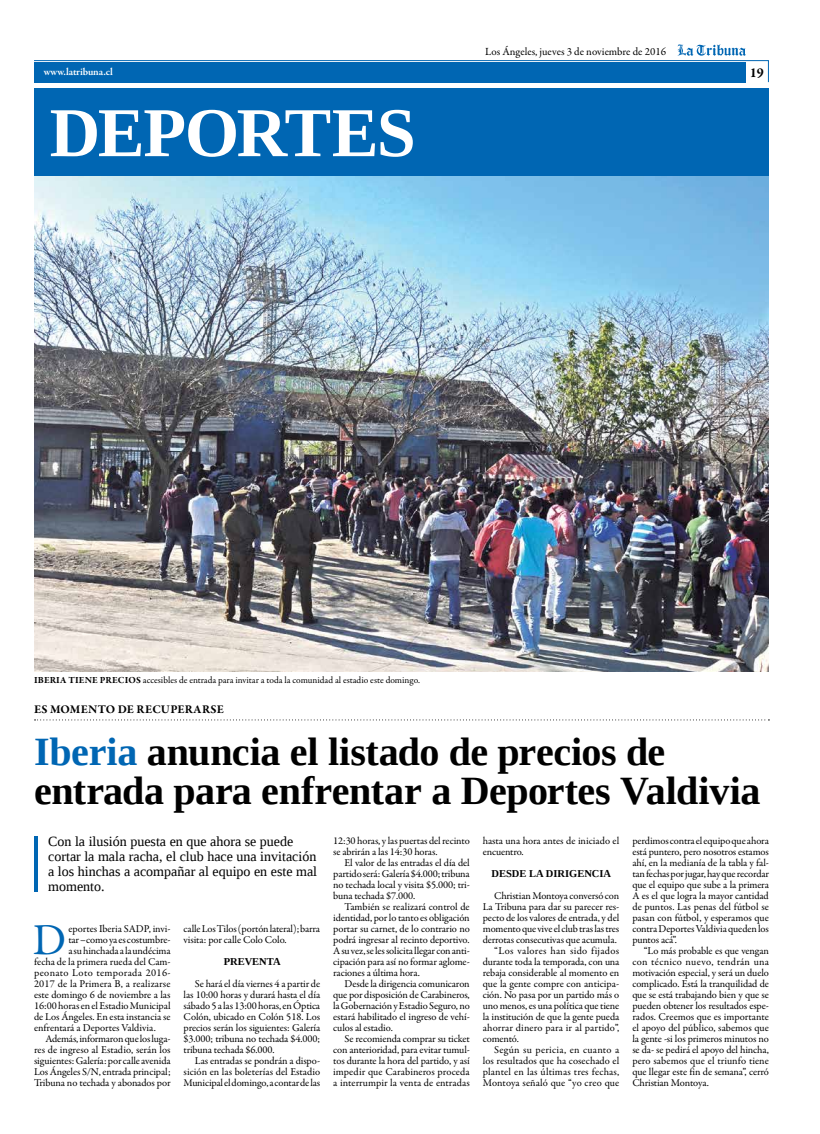
<style>
.page{position:relative;width:820px;height:1134px;background:#fff}
.page>*{position:absolute;margin:0;border:0;box-sizing:border-box;transform-origin:0 0}
.t1{font:700 70px "Liberation Serif";letter-spacing:-.025em;color:#fff}
.t2{font:44.5px "Garamond Premr Pro";color:#0066b3}
.t3{font:700 40px/39px "Liberation Serif";letter-spacing:-.01em;color:#000}
.t4{font:14px/15px "Liberation Serif";color:#000}
.t5{font:700 14px "Garamond Premr Pro";color:#000}
.t6{font:700 12px "Garamond Premr Pro";letter-spacing:.02em;color:#000}
.t7{font:11px "Garamond Premr Pro";color:#000}
.t8{font:10.5px/11px "Garamond Premr Pro";letter-spacing:-.01em;color:#000;text-align:justify}
.t9{font:10.5px "Garamond Premr Pro";letter-spacing:.01em;color:#000}
.t10{font:10.5px "Garamond Premr Pro";letter-spacing:.03em;color:#000}
.t11{font:10.5px "Garamond Premr Pro";letter-spacing:.015em;color:#000}
.t12{font:700 10.5px "Liberation Serif";color:#000}
.t13{font:10.5px "Garamond Premr Pro";letter-spacing:.025em;color:#000}
.t14{font:600 10.5px "Garamond Premr Pro";letter-spacing:-.01em;color:#fff}
.t15{font:700 10px "Garamond Premr Pro";color:#fff}
.t16{font:9.5px "Garamond Premr Pro";color:#000}
.t17{font:700 9.5px "Garamond Premr Pro";letter-spacing:.02em;color:#000}
.s1{font-weight:700}
.s2{color:#0066b3}
</style>
<div class="page">
<svg style="left:34px;top:44px;width:735px;height:39px"></svg>
<div style="left:34px;top:62px;width:711px;height:20px;background:#0066b3"></div>
<div style="left:34px;top:88px;width:734px;height:89px;background:#0066b3"></div>
<svg style="left:35px;top:719px;width:734px;height:1px"></svg>
<hr style="left:34px;top:836px;width:4px;height:55px;background:#0066b3">
<img style="left:34px;top:176px;width:734px;height:495px">
<p class="t7" style="left:485px;top:45px;width:182px">Los Ángeles, jueves 3 de noviembre de 2016</p>
<p class="t15" style="left:40px;top:65px;width:70px">WWW.LATRIBUNA.CL</p>
<h3 class="t5" style="left:749px;top:64px;width:16px">19</h3>
<p class="t14" style="left:44px;top:65px;width:71px">www.latribuna.cl</p>
<h1 class="t1" style="left:50px;top:86px;width:367px">DEPORTES</h1>
<p class="t17" style="left:34px;top:674px;width:52px">IBERIA TIENE</p>
<p class="t16" style="left:100px;top:674px;width:322px"><span class="s1">PRE CIOS</span> accesibles de entrada para invitar a toda la comunidad al estadio este domingo.</p>
<p class="t6" style="left:34px;top:702px;width:191px">ES MOMENTO DE RECUPERARSE</p>
<h3 class="t3" style="left:34px;top:731px;width:727px"><span class="s2">Iberia</span> anuncia el listado de precios de entrada para enfrentar a Deportes Valdivia</h3>
<p class="t8" style="left:333px;top:835px;width:138px">12:30 horas, y las puertas del recinto se abrirán a las 14:30 horas.</p>
<p class="t8" style="left:333px;top:858px;width:138px;text-indent:11px">El valor de las entradas el día del partido será: Galería $4.000; tribuna no techada local y visita $5.000; tri&shy;buna techada $7.000.</p>
<p class="t8" style="left:333px;top:902px;width:138px;text-indent:11px">También se realizará control de identidad, por lo tanto es obligación portar su carnet, de lo contrario no podrá ingresar al recinto deportivo.<br>A su vez, se les solicita llegar con anti&shy;cipación para así no formar aglome&shy;raciones a última hora.</p>
<p class="t8" style="left:333px;top:979px;width:138px;text-indent:11px">Desde la dirigencia comunicaron que por disposición de Carabineros, la Gobernación y Estadio Seguro, no estará habilitado el ingreso de vehí&shy;culos al estadio.</p>
<p class="t8" style="left:333px;top:1034px;width:138px;text-indent:11px">Se recomienda comprar su ticket con anterioridad, para evitar tumul&shy;tos durante la hora del partido, y así impedir que Carabineros proceda a interrumpir la venta de entradas</p>
<h3 class="t4" style="left:48px;top:834px;width:270px">Con la ilusión puesta en que ahora se puede cortar la mala racha, el club hace una invitación a los hinchas a acompañar al equipo en este mal momento.</h3>
<p class="t8" style="left:632px;top:835px;width:138px">perdimos contra el equipo que ahora está puntero, pero nosotros estamos ahí, en la medianía de la tabla y fal&shy;tan fechas por jugar, hay que recordar que el equipo que sube a la primera A es el que logra la mayor cantidad de puntos. Las penas del fútbol se pasan con fútbol, y esperamos que contra Deportes Valdivia queden los puntos acá”.</p>
<p class="t8" style="left:632px;top:946px;width:138px;text-indent:11px">“Lo más probable es que vengan con técnico nuevo, tendrán una motivación especial, y será un duelo complicado. Está la tranquilidad de que se está trabajando bien y que se pueden obtener los resultados espe&shy;rados. Creemos que es importante el apoyo del público, sabemos que la gente -si los primeros minutos no se da- se pedirá el apoyo del hincha, pero sabemos que el triunfo tiene que llegar este fin de semana”, cerró Christian Montoya.</p>
<p class="t8" style="left:482px;top:836px;width:138px">hasta una hora antes de iniciado el encuentro.</p>
<p class="t12" style="left:491px;top:867px;width:121px">DESDE LA DIRIGENCIA</p>
<p class="t8" style="left:494px;top:891px;width:127px">Christian Montoya conversó con</p>
<p class="t8" style="left:482px;top:902px;width:138px">La Tribuna para dar su parecer res-</p>
<p class="t8" style="left:482px;top:913px;width:138px">pecto de los valores de entrada, y del</p>
<p class="t8" style="left:482px;top:924px;width:138px">momento que vive el club tras las tres</p>
<p class="t8" style="left:482px;top:935px;width:135px">derrotas consecutivas que acumula.</p>
<p class="t10" style="left:494px;top:945px;width:127px">“Los valores han sido fijados</p>
<p class="t8" style="left:482px;top:957px;width:138px">durante toda la temporada, con una</p>
<p class="t8" style="left:482px;top:968px;width:138px">rebaja considerable al momento en</p>
<p class="t8" style="left:482px;top:979px;width:138px">que la gente compre con anticipa-</p>
<p class="t8" style="left:482px;top:990px;width:138px">ción. No pasa por un partido más o</p>
<p class="t8" style="left:482px;top:1001px;width:138px">uno menos, es una política que tiene</p>
<p class="t8" style="left:482px;top:1012px;width:138px">la institución de que la gente pueda</p>
<p class="t9" style="left:482px;top:1022px;width:138px">ahorrar dinero para ir al partido”,</p>
<p class="t8" style="left:482px;top:1034px;width:38px">comentó.</p>
<p class="t13" style="left:494px;top:1044px;width:127px">Según su pericia, en cuanto a</p>
<p class="t8" style="left:482px;top:1056px;width:138px">los resultados que ha cosechado el</p>
<p class="t9" style="left:482px;top:1066px;width:138px">plantel en las últimas tres fechas,</p>
<p class="t8" style="left:482px;top:1078px;width:138px">Montoya señaló que “yo creo que</p>
<p class="t8" style="left:183px;top:924px;width:138px">calle Los Tilos (portón lateral); barra visita: por calle Colo Colo.</p>
<p class="t12" style="left:223px;top:955px;width:58px">PREVENTA</p>
<p class="t8" style="left:183px;top:979px;width:138px;text-indent:11px">Se hará el día viernes 4 a partir de las 10:00 horas y durará hasta el día sábado 5 a las 13:00 horas, en Óptica Colón, ubicado en Colón 518. Los precios serán los siguientes: Galería $3.000; tribuna no techada $4.000; tribuna techada $6.000.</p>
<p class="t8" style="left:183px;top:1056px;width:138px;text-indent:11px">Las entradas se pondrán a dispo&shy;sición en las boleterías del Estadio Municipal el domingo, a contar de las</p>
<h2 class="t2" style="left:33px;top:913px;width:35px">D</h2>
<p class="t8" style="left:68px;top:923px;width:104px">eportes Iberia SADP, invi-</p>
<p class="t8" style="left:68px;top:935px;width:104px">tar –como ya es costumbre-</p>
<p class="t8" style="left:68px;top:946px;width:104px">a su hinchada a la undécima</p>
<p class="t8" style="left:34px;top:957px;width:138px">fecha de la primera rueda del Cam-</p>
<p class="t10" style="left:34px;top:966px;width:138px">peonato Loto temporada 2016-</p>
<p class="t11" style="left:34px;top:977px;width:138px">2017 de la Primera B, a realizarse</p>
<p class="t8" style="left:34px;top:990px;width:138px">este domingo 6 de noviembre a las</p>
<p class="t8" style="left:34px;top:1001px;width:138px">16:00 horas en el Estadio Municipal</p>
<p class="t8" style="left:34px;top:1012px;width:138px">de Los Ángeles. En esta instancia se</p>
<p class="t8" style="left:34px;top:1023px;width:123px">enfrentará a Deportes Valdivia.</p>
<p class="t8" style="left:45px;top:1034px;width:127px">Además, informaron que los luga-</p>
<p class="t8" style="left:34px;top:1045px;width:138px">res de ingreso al Estadio, serán los</p>
<p class="t8" style="left:34px;top:1056px;width:138px">siguientes: Galería: por calle avenida</p>
<p class="t8" style="left:34px;top:1067px;width:138px">Los Ángeles S/N, entrada principal;</p>
<p class="t8" style="left:34px;top:1078px;width:138px">Tribuna no techada y abonados por</p>
</div>
